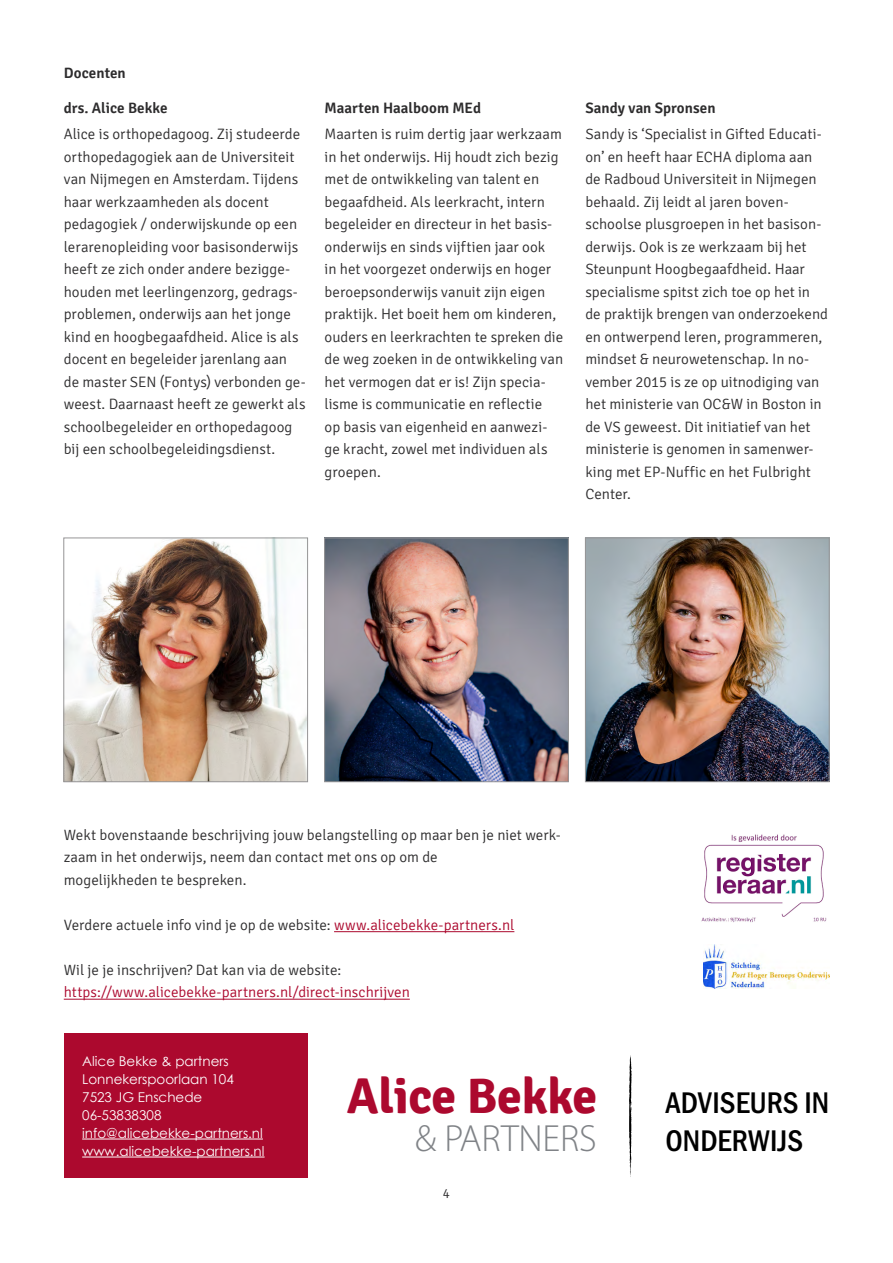
<style>
.page{position:relative;width:893px;height:1263px;background:#fff}
.page>*{position:absolute;margin:0;border:0;box-sizing:border-box;transform-origin:0 0}
.t1{font:700 49.95px "Signika";letter-spacing:-.005em;color:#ac092e}
.t2{font:300 37.95px "Myriad Pro";letter-spacing:-.005em;color:#808387}
.t3{font:500 30.9px "Franklin Gothic URW Cond";color:#000}
.t4{font:300 15px/22.5px "Signika";color:#2d2c2d}
.t5{font:600 15px "Signika";letter-spacing:.005em;color:#2d2c2d}
.t6{font:300 15px "Signika";letter-spacing:.005em;color:#ac092e}
.t7{font:13.5px/18px "Century Gothic";color:#fff}
.t8{font:300 13.5px "Signika";color:#2d2c2d}
.s1{color:#ac092e}
</style>
<div class="page">
<div style="left:64px;top:1033px;width:244px;height:145px;background:#ac092e"></div>
<svg style="left:629px;top:1055px;width:3px;height:122px"></svg>
<img style="left:66px;top:540px;width:240px;height:240px">
<div style="left:64px;top:538px;width:244px;height:244px;border:1px solid #969596"></div>
<img style="left:326px;top:540px;width:241px;height:240px">
<div style="left:324px;top:538px;width:245px;height:244px;border:1px solid #969596"></div>
<img style="left:587px;top:540px;width:240px;height:240px">
<div style="left:585px;top:538px;width:244px;height:244px;border:1px solid #969596"></div>
<img style="left:701px;top:834px;width:126px;height:89px">
<img style="left:704px;top:945px;width:125px;height:43px">
<hr style="left:334px;top:931px;width:180px;height:1px;background:#ac092e">
<hr style="left:64px;top:999px;width:346px;height:1px;background:#ac092e">
<hr style="left:82px;top:1138px;width:181px;height:1px;background:#fff">
<hr style="left:82px;top:1156px;width:183px;height:1px;background:#fff">
<p class="t5" style="left:64px;top:64px;width:64px">Docenten</p>
<p class="t5" style="left:64px;top:99px;width:105px">drs. Alice Bekke</p>
<p class="t4" style="left:64px;top:123px;width:243px">Alice is orthopedagoog. Zij studeerde orthopedagogiek aan de Universiteit van Nijmegen en Amsterdam. Tijdens haar werkzaamheden als docent pedagogiek / onderwijskunde op een lerarenopleiding voor basisonderwijs heeft ze zich onder andere bezigge&shy;houden met leerlingenzorg, gedrags&shy;problemen, onderwijs aan het jonge kind en hoogbegaafdheid. Alice is als docent en begeleider jarenlang aan de master SEN (Fontys) verbonden ge&shy;weest. Daarnaast heeft ze gewerkt als schoolbegeleider en orthopedagoog bij een schoolbegeleidingsdienst.</p>
<p class="t5" style="left:325px;top:99px;width:158px">Maarten Haalboom MEd</p>
<p class="t4" style="left:325px;top:123px;width:240px">Maarten is ruim dertig jaar werkzaam in het onderwijs. Hij houdt zich bezig met de ontwikkeling van talent en begaafdheid. Als leerkracht, intern begeleider en directeur in het basis&shy;onderwijs en sinds vijftien jaar ook<br>in het voorgezet onderwijs en hoger beroepsonderwijs vanuit zijn eigen praktijk. Het boeit hem om kinderen, ouders en leerkrachten te spreken die de weg zoeken in de ontwikkeling van het vermogen dat er is! Zijn specia&shy;lisme is communicatie en reflectie<br>op basis van eigenheid en aanwezi&shy;ge kracht, zowel met individuen als groepen.</p>
<p class="t5" style="left:585px;top:99px;width:132px">Sandy van Spronsen</p>
<p class="t4" style="left:585px;top:123px;width:244px">Sandy is ‘Specialist in Gifted Educati&shy;on’ en heeft haar ECHA diploma aan de Radboud Universiteit in Nijmegen behaald. Zij leidt al jaren boven&shy;schoolse plusgroepen in het basison&shy;derwijs. Ook is ze werkzaam bij het Steunpunt Hoogbegaafdheid. Haar specialisme spitst zich toe op het in de praktijk brengen van onderzoekend en ontwerpend leren, programmeren, mindset &amp; neurowetenschap. In no&shy;vember 2015 is ze op uitnodiging van het ministerie van OC&amp;W in Boston in de VS geweest. Dit initiatief van het ministerie is genomen in samenwer&shy;king met EP-Nuffic en het Fulbright Center.</p>
<p class="t4" style="left:64px;top:824px;width:499px">Wekt bovenstaande beschrijving jouw belangstelling op maar ben je niet werk&shy;zaam in het onderwijs, neem dan contact met ons op om de<br>mogelijkheden te bespreken.</p>
<p class="t4" style="left:64px;top:914px;width:452px">Verdere actuele info vind je op de website: <span class="s1">www.alicebekke-partners.nl</span></p>
<p class="t4" style="left:64px;top:959px;width:279px">Wil je je inschrijven? Dat kan via de website:</p>
<p class="t6" style="left:64px;top:984px;width:348px">https://www.alicebekke-partners.nl/direct-inschrijven</p>
<p class="t7" style="left:82px;top:1052px;width:184px">Alice Bekke &amp; partners<br>Lonnekerspoorlaan 104<br>7523 JG Enschede<br>06-53838308 info@alicebekke-partners.nl www.alicebekke-partners.nl</p>
<h1 class="t1" style="left:347px;top:1066px;width:252px">Alice Bekke</h1>
<h3 class="t3" style="left:666px;top:1081px;width:165px">ADVISEURS IN</h3>
<h2 class="t2" style="left:415px;top:1115px;width:183px">&amp; PARTNERS</h2>
<h3 class="t3" style="left:666px;top:1118px;width:139px">ONDERWIJS</h3>
<p class="t8" style="left:443px;top:1186px;width:9px">4</p>
</div>
